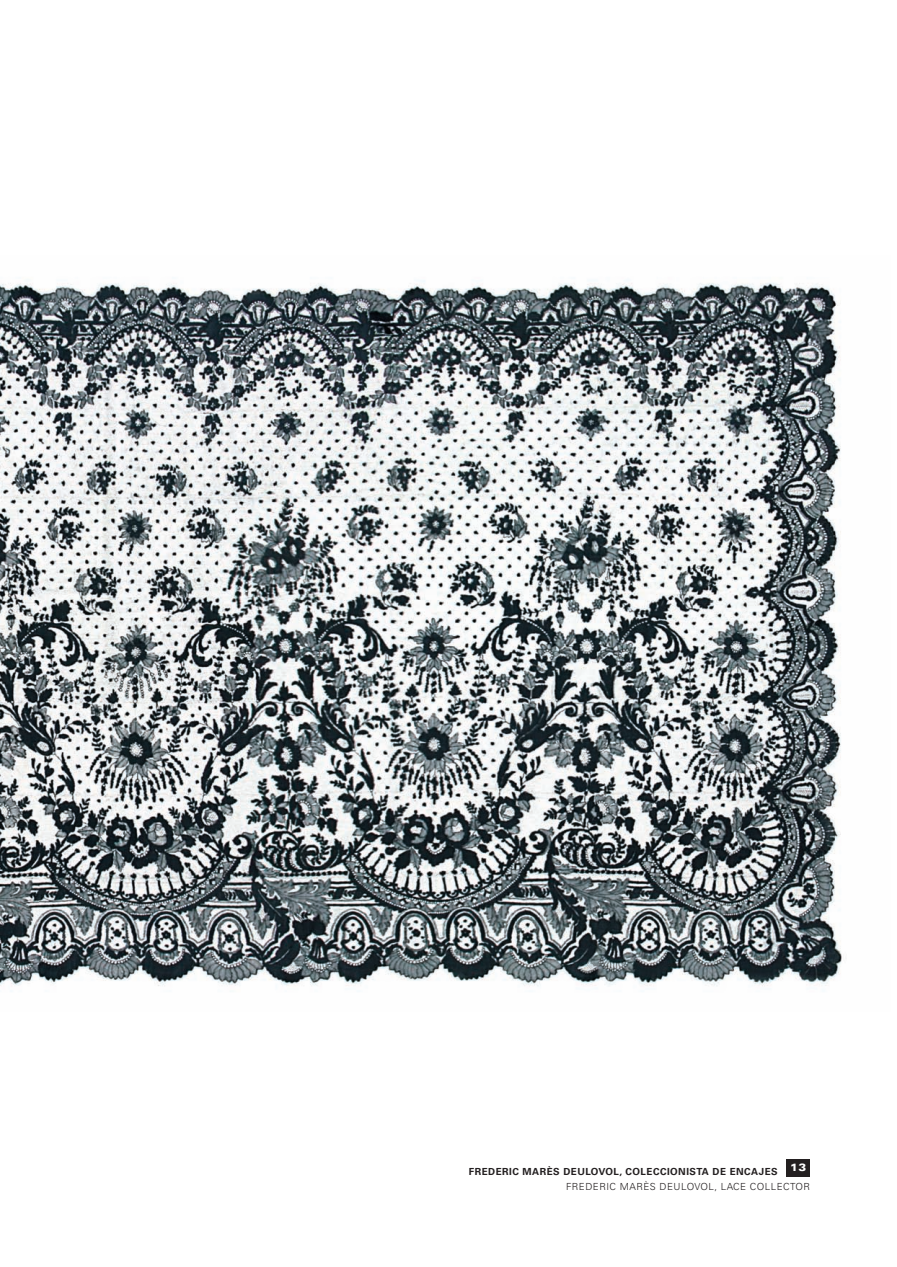
<style>
.page{position:relative;width:897px;height:1267px;background:#fff}
.page>*{position:absolute;margin:0;border:0;box-sizing:border-box;transform-origin:0 0}
.t1{font:900 expanded 10.5px "Univers LT Std";color:#fff}
.t2{font:700 9.75px "Univers LT Std";letter-spacing:.05em;color:#231f20}
.t3{font:300 9.75px "Univers LT Std";letter-spacing:.05em;color:#231f20}
</style>
<div class="page">
<div style="left:786px;top:1158px;width:24px;height:18px;background:#231f20"></div>
<img style="left:0;top:280px;width:842px;height:706px">
<p class="t2" style="left:468px;top:1166px;width:310px">FREDERIC MARÈS DEULOVOL, COLECCIONISTA DE ENCAJES</p>
<p class="t1" style="left:790px;top:1160px;width:18px">13</p>
<p class="t3" style="left:566px;top:1180px;width:245px">FREDERIC MARÈS DEULOVOL, LACE COLLECTO R</p>
</div>
